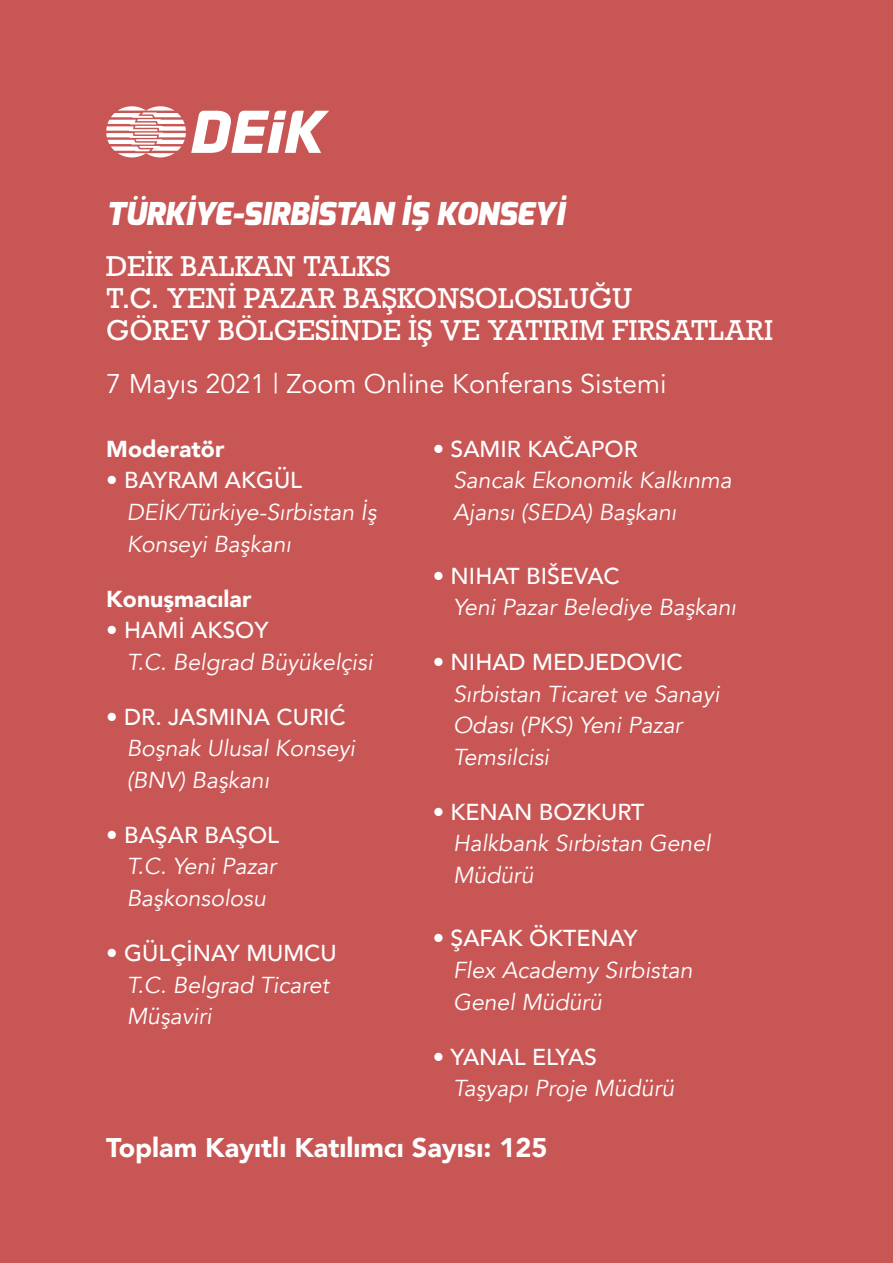
<style>
.page{position:relative;width:893px;height:1263px;background:#c85654}
.page>*{position:absolute;margin:0;border:0;box-sizing:border-box;transform-origin:0 0}
.t1{font:italic 900 31.5px "Exo";color:#fff}
.t2{font:27px/32.4px "Rockwell";color:#fff}
.t3{font:27px "Avenir";color:#fff}
.t4{font:900 27px "Avenir";color:#fff}
.t5{font:italic 23.1px/31.7px "Avenir";color:#fff}
.t6{font:500 23.1px "Avenir";color:#fff}
.t7{font:900 23.1px "Avenir";color:#fff}
</style>
<div class="page">
<svg style="left:106px;top:106px;width:223px;height:51px"></svg>
<h1 class="t1" style="left:106px;top:194px;width:459px">TÜRKİYE-SIRBİSTAN İŞ KONSEYİ</h1>
<p class="t2" style="left:106px;top:250px;width:668px">DEİK BALKAN TALKS<br>T.C. YENİ PAZAR BAŞKONSOLOSLUĞU<br>GÖREV BÖLGESİNDE İŞ VE YATIRIM FIRSATLARI</p>
<p class="t3" style="left:106px;top:367px;width:562px">7 Mayıs 2021 | Zoom Online Konferans Sistemi</p>
<p class="t7" style="left:106px;top:429px;width:120px">Moderatör</p>
<p class="t6" style="left:106px;top:460px;width:197px">• BAYRAM AKGÜL</p>
<p class="t5" style="left:127px;top:497px;width:251px">DEİK/Türkiye-Sırbistan İş<br>Konseyi Başkanı</p>
<p class="t7" style="left:106px;top:579px;width:147px">Konuşmacılar</p>
<p class="t6" style="left:106px;top:610px;width:164px">• HAMİ AKSOY</p>
<p class="t5" style="left:127px;top:647px;width:247px">T.C. Belgrad Büyükelçisi</p>
<p class="t6" style="left:106px;top:697px;width:241px">• DR. JASMINA CURIĆ</p>
<p class="t5" style="left:127px;top:733px;width:230px">Boşnak Ulusal Konseyi (BNV) Başkanı</p>
<p class="t6" style="left:106px;top:815px;width:174px">• BAŞAR BAŞOL</p>
<p class="t5" style="left:127px;top:851px;width:151px">T.C. Yeni Pazar<br>Başkonsolosu</p>
<p class="t6" style="left:106px;top:933px;width:232px">• GÜLÇİNAY MUMCU</p>
<p class="t5" style="left:127px;top:969px;width:204px">T.C. Belgrad Ticaret<br>Müşaviri</p>
<p class="t6" style="left:433px;top:429px;width:207px">• SAMIR KAČAPOR</p>
<p class="t5" style="left:453px;top:465px;width:280px">Sancak Ekonomik Kalkınma<br>Ajansı (SEDA) Başkanı</p>
<p class="t6" style="left:433px;top:555px;width:189px">• NIHAT BIŠEVAC</p>
<p class="t5" style="left:453px;top:592px;width:284px">Yeni Pazar Belediye Başkanı</p>
<p class="t6" style="left:433px;top:642px;width:252px">• NIHAD MEDJEDOVIC</p>
<p class="t5" style="left:453px;top:678px;width:268px">Sırbistan Ticaret ve Sanayi<br>Odası (PKS) Yeni Pazar<br>Temsilcisi</p>
<p class="t6" style="left:433px;top:792px;width:213px">• KENAN BOZKURT</p>
<p class="t5" style="left:453px;top:828px;width:259px">Halkbank Sırbistan Genel<br>Müdürü</p>
<p class="t6" style="left:433px;top:918px;width:206px">• ŞAFAK ÖKTENAY</p>
<p class="t5" style="left:453px;top:955px;width:241px">Flex Academy Sırbistan<br>Genel Müdürü</p>
<p class="t6" style="left:433px;top:1036px;width:166px">• YANAL ELYAS</p>
<p class="t5" style="left:453px;top:1073px;width:223px">Taşyapı Proje Müdürü</p>
<p class="t4" style="left:106px;top:1124px;width:443px">Toplam Kayıtlı Katılımcı Sayısı: 125</p>
</div>
